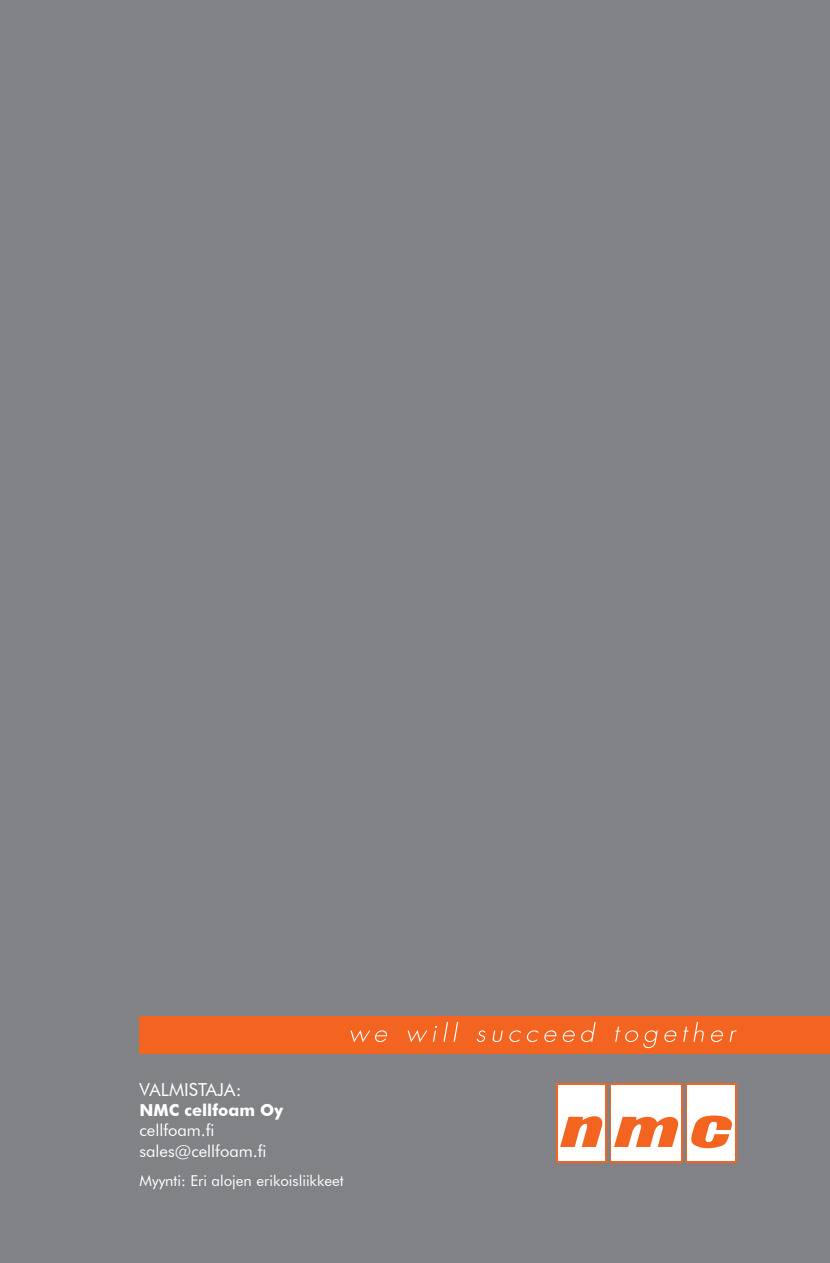
<style>
.page{position:relative;width:830px;height:1263px;background:#fff}
.page>*{position:absolute;margin:0;border:0;box-sizing:border-box;transform-origin:0 0}
.t1{font:18px "Futura BT";color:#fff}
.t2{font:16.5px "Futura BT";color:#fff}
.t3{font:700 16.5px "Futura BT";color:#fff}
.t4{font:15px "Futura BT";color:#fff}
</style>
<div class="page">
<div style="left:0;top:0;width:829px;height:1263px;background:#808285"></div>
<div style="left:139px;top:1016px;width:690px;height:38px;background:#f36421"></div>
<svg style="left:350px;top:1030px;width:37px;height:12px"></svg>
<svg style="left:407px;top:1026px;width:30px;height:16px"></svg>
<svg style="left:443px;top:1022px;width:15px;height:20px"></svg>
<svg style="left:476px;top:1030px;width:9px;height:12px"></svg>
<svg style="left:492px;top:1030px;width:10px;height:12px"></svg>
<svg style="left:509px;top:1030px;width:11px;height:12px"></svg>
<svg style="left:526px;top:1030px;width:30px;height:12px"></svg>
<svg style="left:562px;top:1022px;width:33px;height:20px"></svg>
<svg style="left:615px;top:1027px;width:42px;height:21px"></svg>
<svg style="left:664px;top:1030px;width:12px;height:12px"></svg>
<svg style="left:683px;top:1022px;width:20px;height:20px"></svg>
<svg style="left:711px;top:1030px;width:12px;height:12px"></svg>
<svg style="left:729px;top:1030px;width:7px;height:12px"></svg>
<svg style="left:556px;top:1083px;width:50px;height:80px"></svg>
<div style="left:609px;top:1083px;width:73px;height:80px;background:linear-gradient(to right,#f36421,#f36421)"></div>
<div style="left:685px;top:1083px;width:51px;height:80px;background:linear-gradient(to right,#f36421,#f36421)"></div>
<div style="left:558px;top:1085px;width:46px;height:76px;background:#fff"></div>
<div style="left:611px;top:1085px;width:69px;height:76px;background:#fff"></div>
<div style="left:687px;top:1085px;width:47px;height:76px;background:#fff"></div>
<svg style="left:560px;top:1113px;width:45px;height:34px"></svg>
<svg style="left:614px;top:1116px;width:65px;height:31px"></svg>
<svg style="left:691px;top:1115px;width:41px;height:34px"></svg>
<p class="t1" style="left:139px;top:1078px;width:103px">VALMISTAJA:</p>
<p class="t3" style="left:139px;top:1100px;width:145px">NMC cellfoam Oy</p>
<p class="t2" style="left:139px;top:1120px;width:77px">cellfoam.fi</p>
<p class="t2" style="left:139px;top:1141px;width:128px">sales@cellfoam.fi</p>
<p class="t4" style="left:139px;top:1171px;width:206px">Myynti: Eri alojen erikoisliikkeet</p>
</div>
